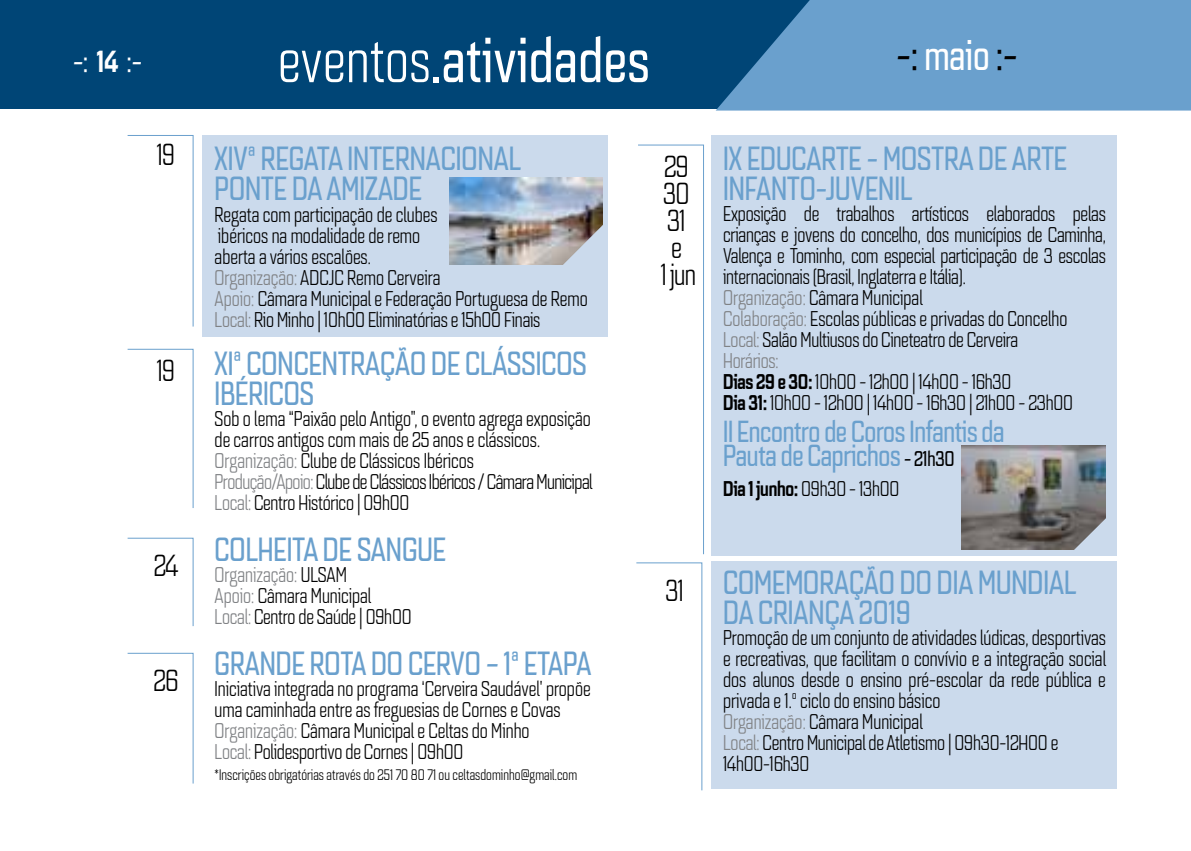
<style>
.page{position:relative;width:1191px;height:851px;background:#fff}
.page>*{position:absolute;margin:0;border:0;box-sizing:border-box;transform-origin:0 0}
.t1{font:62.1px "Quarca Con Reg";letter-spacing:.01em;color:#fff}
.t2{font:42px "Quarca Con Reg";color:#000}
.t3{font:33px/30px "Quarca Con Reg";color:#6aa0cd}
.t4{font:30px/24px "Quarca Con Reg";letter-spacing:-.01em;color:#6aa0cd}
.t5{font:30px/27px "Quarca Con Boo";letter-spacing:-.025em;color:#000;text-align:center}
.t6{font:30px "Quarca Con Reg";color:#fff}
.t7{font:21px/21px "Quarca Con Boo";color:#000}
.t8{font:15px "Quarca Con Boo";letter-spacing:.005em;color:#000}
.s1{font-family:"Quarca Con Med"}
.s2{font-family:"Quarca Con Boo"}
.s3{color:#fff}
.s4{color:#808285}
.s5{font-size:21px;color:#000}
</style>
<div class="page">
<div style="left:202px;top:135px;width:406px;height:201px;background:#cbdaec"></div>
<div style="left:711px;top:135px;width:405px;height:420px;background:#cbdaec"></div>
<div style="left:711px;top:561px;width:405px;height:227px;background:#cbdaec"></div>
<div style="left:0;top:0;width:1191px;height:108px;background:#004576"></div>
<svg style="left:715px;top:0;width:476px;height:110px;background:#5f96c4"></svg>
<svg style="left:127px;top:537px;width:67px;height:89px"></svg>
<svg style="left:636px;top:562px;width:66px;height:229px"></svg>
<svg style="left:127px;top:652px;width:67px;height:132px"></svg>
<svg style="left:638px;top:144px;width:66px;height:411px"></svg>
<img style="left:961px;top:445px;width:145px;height:105px">
<svg style="left:127px;top:348px;width:67px;height:160px"></svg>
<svg style="left:127px;top:135px;width:67px;height:192px"></svg>
<img style="left:449px;top:178px;width:154px;height:86px">
<svg style="left:1073px;top:512px;width:33px;height:38px"></svg>
<svg style="left:560px;top:224px;width:43px;height:41px"></svg>
<h3 class="t6" style="left:73px;top:43px;width:71px">-: <span class="s1">14</span> :-</h3>
<h3 class="t5" style="left:157px;top:142px;width:20px">19</h3>
<h3 class="t5" style="left:157px;top:358px;width:20px">19</h3>
<h3 class="t5" style="left:154px;top:552px;width:26px">24</h3>
<h3 class="t5" style="left:153px;top:667px;width:26px">26</h3>
<h1 class="t1" style="left:278px;top:22px;width:359px"><span class="s2">eventos</span>.atividades</h1>
<h2 class="t2" style="left:896px;top:30px;width:122px">-: <span class="s3">maio</span> :-</h2>
<h1 class="t1" style="left:264px;top:23px;width:387px"><span class="s2">eventos</span> .atividades</h1>
<h3 class="t3" style="left:215px;top:144px;width:308px">XIVª REGATA INTERNACIONAL<br>PONTE DA AMIZADE</h3>
<p class="t7" style="left:215px;top:204px;width:374px">Regata com participação de clubes<br>ibéricos na modalidade de remo<br>aberta a vários escalões.<br><span class="s4">Organização:</span> ADCJC Remo Cerveira<br><span class="s4">Apoio:</span> Câmara Municipal e Federação Portuguesa de Remo <span class="s4">Local:</span> Rio Minho | 10h00 Eliminatórias e 15h00 Finais</p>
<h3 class="t3" style="left:215px;top:348px;width:373px">XIª CONCENTRAÇÃO DE CLÁSSICOS<br>IBÉRICOS</h3>
<p class="t7" style="left:215px;top:408px;width:379px">Sob o lema “Paixão pelo Antigo”, o evento agrega exposição de carros antigos com mais de 25 anos e clássicos.<br><span class="s4">Organização:</span> Clube de Clássicos Ibéricos<br><span class="s4">Produção/Apoio:</span> Clube de Clássicos Ibéricos / Câmara Municipal <span class="s4">Local:</span> Centro Histórico | 09h00</p>
<h3 class="t3" style="left:215px;top:534px;width:233px">COLHEITA DE SANGUE</h3>
<p class="t7" style="left:215px;top:564px;width:198px"><span class="s4">Organização:</span> ULSAM<br><span class="s4">Apoio:</span> Câmara Municipal<br><span class="s4">Local:</span> Centro de Saúde | 09h00</p>
<h3 class="t3" style="left:215px;top:648px;width:378px">GRANDE ROTA DO CERVO – 1ª ETAPA</h3>
<p class="t7" style="left:215px;top:678px;width:377px">Iniciativa integrada no programa ‘Cerveira Saudável’ propõe uma caminhada entre as freguesias de Cornes e Covas <span class="s4">Organização:</span> Câmara Municipal e Celtas do Minho<br><span class="s4">Local:</span> Polidesportivo de Cornes | 09h00</p>
<p class="t8" style="left:215px;top:765px;width:364px">*Inscrições obrigatórias através do 251 70 80 71 ou celtasdominho@gmail.com</p>
<h3 class="t5" style="left:661px;top:153px;width:37px">29<br>30<br>31 e<br>1 jun</h3>
<h3 class="t3" style="left:723px;top:143px;width:345px">IX EDUCARTE - MOSTRA DE ARTE<br>INFANTO-JUVENIL</h3>
<p class="t7" style="left:723px;top:203px;width:384px">Exposição de trabalhos artísticos elaborados pelas crianças e jovens do concelho, dos municípios de Caminha, Valença e Tominho, com especial participação de 3 escolas internacionais (Brasil, Inglaterra e Itália).<br><span class="s4">Organização:</span> Câmara Municipal<br><span class="s4">Colaboração:</span> Escolas públicas e privadas do Concelho <span class="s4">Local:</span> Salão Multiusos do Cineteatro de Cerveira<br><span class="s4">Horários:<br></span><span class="s1">Dias 29 e 30:</span> 10h00 - 12h00 | 14h00 - 16h30<br><span class="s1">Dia 31:</span> 10h00 - 12h00 | 14h00 - 16h30 | 21h00 - 23h00</p>
<h3 class="t4" style="left:723px;top:420px;width:283px">II Encontro de Coros Infantis da<br>Pauta de Caprichos <span class="s5">- 21h30</span></h3>
<p class="t7" style="left:723px;top:478px;width:178px"><span class="s1">Dia 1 junho:</span> 09h30 - 13h00</p>
<h3 class="t5" style="left:665px;top:577px;width:20px">31</h3>
<h3 class="t3" style="left:723px;top:567px;width:355px">COMEMORAÇÃO DO DIA MUNDIAL<br>DA CRIANÇA 2019</h3>
<p class="t7" style="left:723px;top:627px;width:384px">Promoção de um conjunto de atividades lúdicas, desportivas e recreativas, que facilitam o convívio e a integração social dos alunos desde o ensino pré-escolar da rede pública e privada e 1.º ciclo do ensino básico<br><span class="s4">Organização:</span> Câmara Municipal<br><span class="s4">Local:</span> Centro Municipal de Atletismo | 09h30-12H00 e 14h00-16h30</p>
</div>
